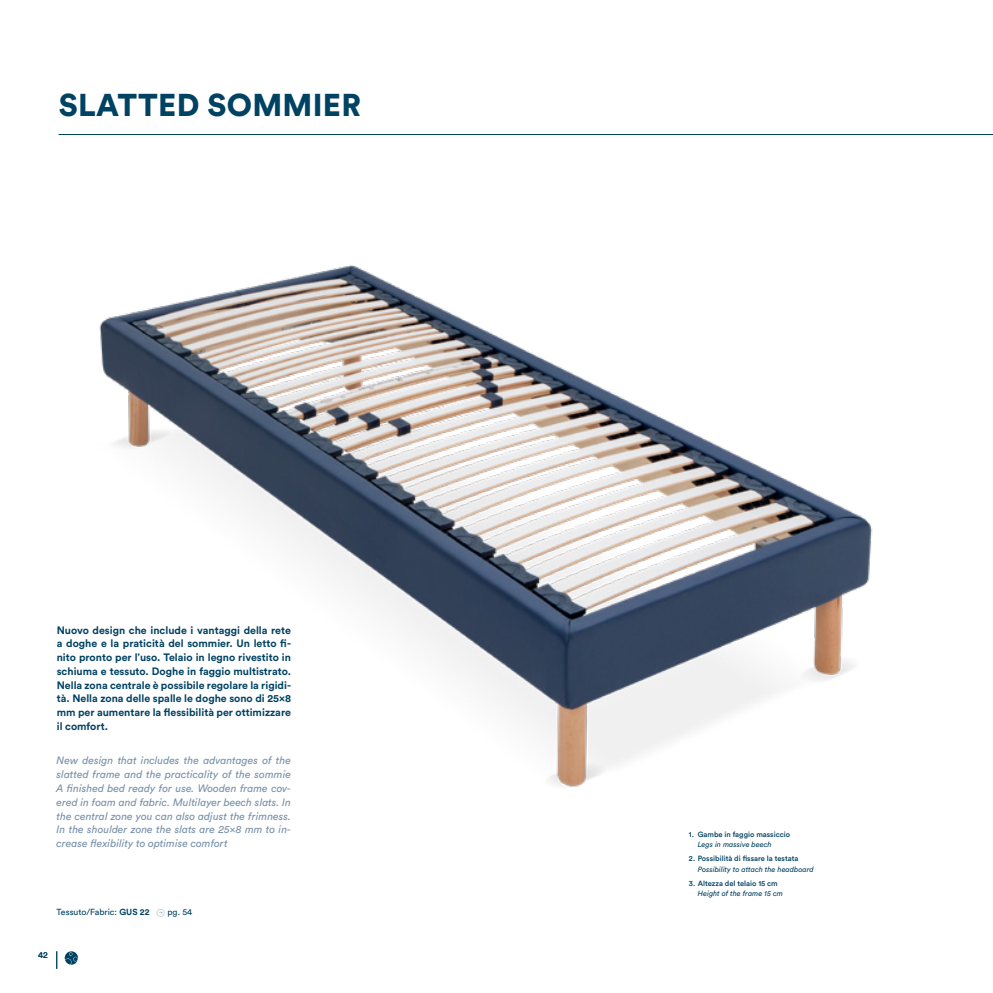
<style>
.page{position:relative;width:993px;height:993px;background:#fff}
.page>*{position:absolute;margin:0;border:0;box-sizing:border-box;transform-origin:0 0}
.t1{font:900 31.25px "Circular Std";letter-spacing:.01em;color:#004262}
.t2{font:700 10.62px/13.8px "Circular Std";color:#004262;text-align:justify}
.t3{font:italic 10.62px/13.8px "Circular Std";color:#7990a9;text-align:justify}
.t4{font:8.75px "Circular Std";color:#004262}
.t5{font:500 7.5px "Circular Std";color:#004262}
.t6{font:italic 7.5px "Circular Std";color:#004262}
.s1{font-weight:700}
</style>
<div class="page">
<svg style="left:56px;top:951px;width:1px;height:17px"></svg>
<svg style="left:65px;top:951px;width:13px;height:13px"></svg>
<img style="left:99px;top:265px;width:772px;height:522px">
<hr style="left:58px;top:134px;width:934px;height:1px;background:#004262">
<h1 class="t1" style="left:59px;top:84px;width:304px">SLATTED SOMMIER</h1>
<p class="t2" style="left:57px;top:622px;width:236px">Nuovo design che include i vantaggi della rete a doghe e la praticità del sommier. Un letto fi&shy;nito pronto per l’uso. Telaio in legno rivestito in schiuma e tessuto. Doghe in faggio multistrato.<br>Nella zona centrale è possibile regolare la rigidi&shy;tà. Nella zona delle spalle le doghe sono di 25x8 mm per aumentare la flessibilità per ottimizzare il comfort.</p>
<p class="t3" style="left:57px;top:753px;width:236px">New design that includes the advantages of the slatted frame and the practicality of the sommie A finished bed ready for use. Wooden frame cov&shy;ered in foam and fabric. Multilayer beech slats. In the central zone you can also adjust the frimness.<br>In the shoulder zone the slats are 25x8 mm to in&shy;crease flexibility to optimise comfort</p>
<p class="t4" style="left:57px;top:906px;width:94px">Tessuto/Fabric: <span class="s1">GUS 22</span></p>
<p class="t4" style="left:167px;top:906px;width:26px">pg. 54</p>
<p class="t4" style="left:38px;top:949px;width:11px">42</p>
<p class="t5" style="left:688px;top:829px;width:103px">1. Gambe in faggio massiccio</p>
<p class="t6" style="left:697px;top:839px;width:75px">Legs in massive beech</p>
<p class="t5" style="left:688px;top:853px;width:111px">2. Possibilità di fissare la testata</p>
<p class="t6" style="left:697px;top:864px;width:117px">Possibility to attach the headboard</p>
<p class="t5" style="left:688px;top:878px;width:90px">3. Altezza del telaio 15 cm</p>
<p class="t6" style="left:697px;top:888px;width:87px">Height of the frame 15 cm</p>
</div>
